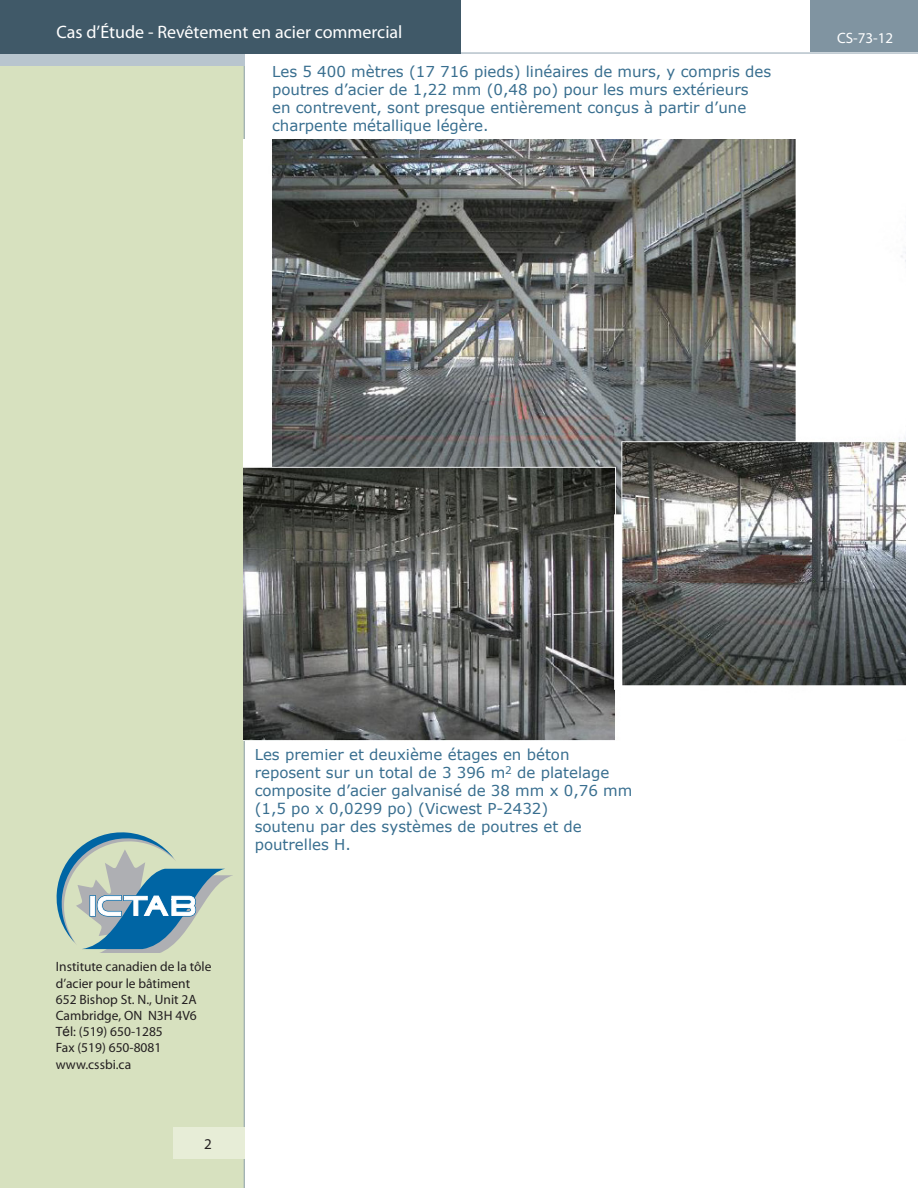
<style>
.page{position:relative;width:918px;height:1188px;background:#fff}
.page>*{position:absolute;margin:0;border:0;box-sizing:border-box;transform-origin:0 0}
.t1{font:18px "Myriad Pro";color:#fff}
.t2{font:15px/18px "Verdana";color:#386e8f}
.t3{font:15px "Myriad Pro";color:#fff}
.t4{font:15px "Myriad Pro";color:#231f20}
.t5{font:13.5px/16.2px "Myriad Pro";color:#231f20}
.s1{font-family:"Arial"}
</style>
<div class="page">
<div style="left:0;top:63px;width:244px;height:1125px;background:#d7e1bf"></div>
<div style="left:810px;top:0;width:108px;height:52px;background:#8094a1"></div>
<hr style="left:0;top:53px;width:918px;height:1px;background:#90a3b0">
<hr style="left:244px;top:53px;width:1px;height:1135px;background:#90a3b0">
<div style="left:0;top:53px;width:244px;height:12px;background:#b8c5ce"></div>
<div style="left:173px;top:1127px;width:71px;height:32px;background:#e7edd7"></div>
<div style="left:0;top:0;width:460px;height:53px;background:#405968"></div>
<svg style="left:56px;top:832px;width:176px;height:121px"></svg>
<img style="left:244px;top:140px;width:661px;height:600px">
<p class="t1" style="left:56px;top:21px;width:348px">Cas d’Étude - Revêtement en acier commercial</p>
<p class="t2" style="left:272px;top:62px;width:501px">Les 5 400 mètres (17 716 pieds) linéaires de murs, y compris des poutres d’acier de 1,22 mm (0,48 po) pour les murs extérieurs<br>en contrevent, sont presque entièrement conçus à partir d’une charpente métallique légère.</p>
<p class="t3" style="left:837px;top:29px;width:58px">CS-73-12</p>
<p class="t5" style="left:56px;top:959px;width:157px">Institute canadien de la tôle d’acier pour le bâtiment</p>
<p class="t5" style="left:56px;top:991px;width:142px">652 Bishop St. N., Unit 2A</p>
<p class="t5" style="left:56px;top:1007px;width:142px">Cambridge, ON N3H 4V6</p>
<p class="t5" style="left:56px;top:1023px;width:108px">T<span class="s1">é</span>l: (519) 650-1285</p>
<p class="t5" style="left:56px;top:1040px;width:107px">Fax (519) 650-8081</p>
<p class="t5" style="left:56px;top:1056px;width:77px">www.cssbi.ca</p>
<p class="t4" style="left:204px;top:1135px;width:9px">2</p>
<p class="t2" style="left:255px;top:746px;width:379px">Les premier et deuxième étages en béton reposent sur un total de 3 396 m<sup>2</sup> de platelage composite d’acier galvanisé de 38 mm x 0,76 mm (1,5 po x 0,0299 po) (Vicwest P-2432)</p>
<p class="t2" style="left:255px;top:818px;width:329px">soutenu par des systèmes de poutres et de poutrelles H.</p>
</div>
